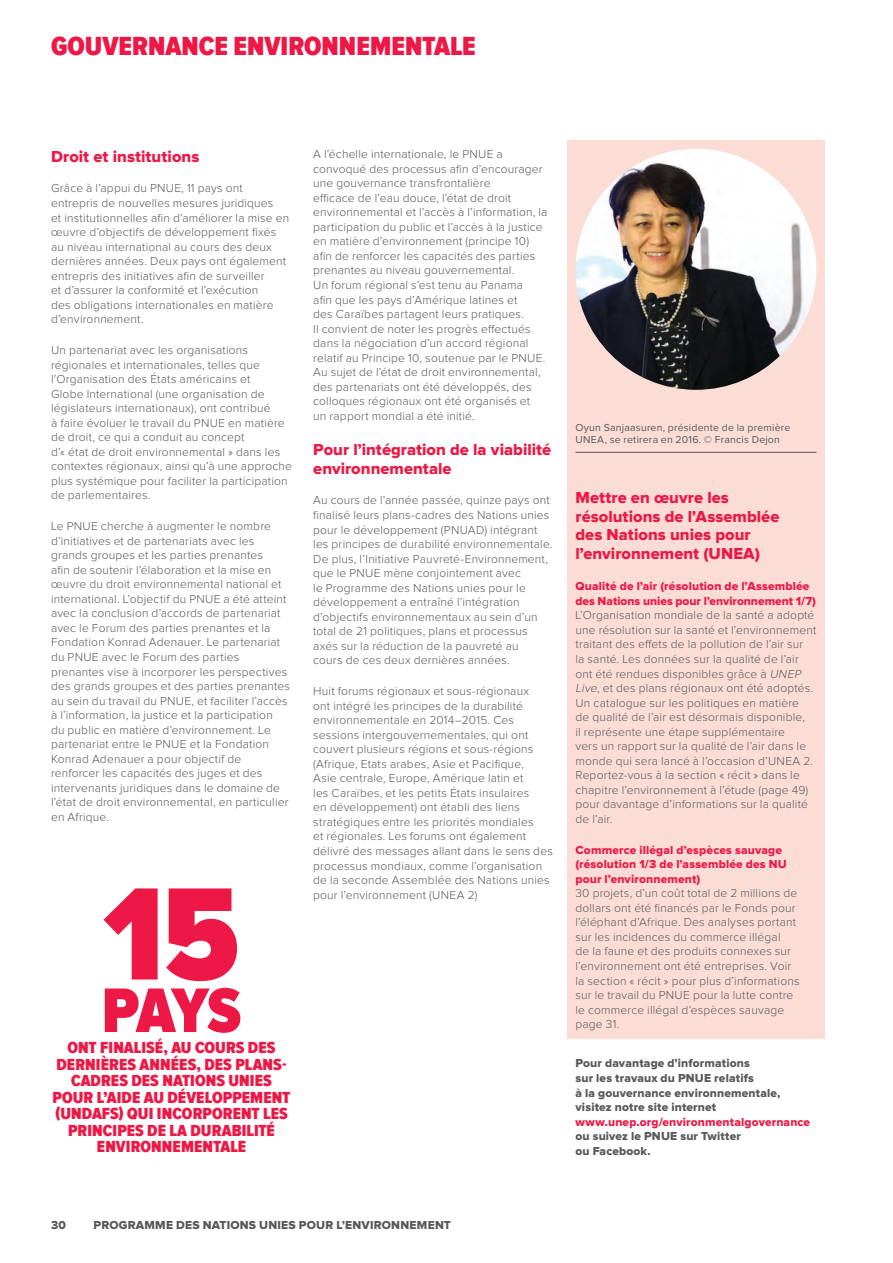
<style>
.page{position:relative;width:893px;height:1263px;background:#fff}
.page>*{position:absolute;margin:0;border:0;box-sizing:border-box;transform-origin:0 0}
.t1{font:900 65.25px "Proxima Nova Cond";color:#ed1845}
.t2{font:900 27px "Proxima Nova Cond";color:#ed1845}
.t3{font:900 16.5px/16.5px "Proxima Nova Cond";letter-spacing:.005em;color:#ed1845;text-align:center}
.t4{font:16.5px/18.8px "Proxima Nova Extrabld";letter-spacing:.005em;color:#ed1845}
.t5{font:300 12px/14.5px "Proxima Nova";letter-spacing:.015em;color:#57585a}
.t6{font:12px/14.5px "Proxima Nova Extrabld";letter-spacing:.015em;color:#ed1845}
.t7{font:12px/14.5px "Proxima Nova Extrabld";letter-spacing:.015em;color:#57585a}
.t8{font:10.5px/12.8px "Proxima Nova";letter-spacing:.02em;color:#57585a}
.s1{font-style:italic}
</style>
<div class="page">
<div style="left:567px;top:140px;width:258px;height:899px;background:#fcddd6"></div>
<hr style="left:575px;top:452px;width:241px;height:1px;background:#57585a">
<img style="left:575px;top:149px;width:241px;height:241px;border-radius:120px">
<h2 class="t2" style="left:51px;top:31px;width:426px">GOUVERNANCE ENVIRONNEMENTALE</h2>
<h3 class="t4" style="left:51px;top:148px;width:150px">Droit et institutions</h3>
<p class="t5" style="left:51px;top:182px;width:240px">Grâce à l’appui du PNUE, 11 pays ont entrepris de nouvelles mesures juridiques<br>et institutionnelles afin d’améliorer la mise en œuvre d’objectifs de développement fixés au niveau international au cours des deux dernières années. Deux pays ont également entrepris des initiatives afin de surveiller<br>et d’assurer la conformité et l’exécution<br>des obligations internationales en matière d’environnement.</p>
<p class="t5" style="left:51px;top:343px;width:242px">Un partenariat avec les organisations régionales et internationales, telles que l’Organisation des États américains et<br>Globe International (une organisation de législateurs internationaux), ont contribué<br>à faire évoluer le travail du PNUE en matière de droit, ce qui a conduit au concept<br>d’« état de droit environnemental » dans les contextes régionaux, ainsi qu’à une approche plus systémique pour faciliter la participation de parlementaires.</p>
<p class="t5" style="left:51px;top:519px;width:240px">Le PNUE cherche à augmenter le nombre d’initiatives et de partenariats avec les grands groupes et les parties prenantes<br>afin de soutenir l’élaboration et la mise en œuvre du droit environnemental national et international. L’objectif du PNUE a été atteint avec la conclusion d’accords de partenariat avec le Forum des parties prenantes et la Fondation Konrad Adenauer. Le partenariat du PNUE avec le Forum des parties prenantes vise à incorporer les perspectives des grands groupes et des parties prenantes au sein du travail du PNUE, et faciliter l’accès à l’information, la justice et la participation<br>du public en matière d’environnement. Le partenariat entre le PNUE et la Fondation Konrad Adenauer a pour objectif de renforcer les capacités des juges et des intervenants juridiques dans le domaine de l’état de droit environnemental, en particulier en Afrique.</p>
<h1 class="t1" style="left:102px;top:974px;width:141px"><sup>15</sup>PAYS</h1>
<h3 class="t3" style="left:53px;top:1041px;width:239px">ONT FINALISÉ, AU COURS DES<br>DERNIÈRES ANNÉES, DES PLANS-<br>CADRES DES NATIONS UNIES<br>POUR L’AIDE AU DÉVELOPPEMENT (UNDAFS) QUI INCORPORENT LES<br>PRINCIPES DE LA DURABILITÉ<br>ENVIRONNEMENTALE</h3>
<p class="t5" style="left:313px;top:147px;width:236px">A l’échelle internationale, le PNUE a convoqué des processus afin d’encourager une gouvernance transfrontalière<br>efficace de l’eau douce, l’état de droit environnemental et l’accès à l’information, la participation du public et l’accès à la justice en matière d’environnement (principe 10) afin de renforcer les capacités des parties prenantes au niveau gouvernemental.<br>Un forum régional s’est tenu au Panama<br>afin que les pays d’Amérique latines et<br>des Caraïbes partagent leurs pratiques.<br>Il convient de noter les progrès effectués dans la négociation d’un accord régional relatif au Principe 10, soutenue par le PNUE.<br>Au sujet de l’état de droit environnemental, des partenariats ont été développés, des colloques régionaux ont été organisés et<br>un rapport mondial a été initié.</p>
<h3 class="t4" style="left:313px;top:441px;width:240px">Pour l’intégration de la viabilité environnementale</h3>
<p class="t5" style="left:313px;top:494px;width:241px">Au cours de l’année passée, quinze pays ont finalisé leurs plans-cadres des Nations unies pour le développement (PNUAD) intégrant les principes de durabilité environnementale.<br>De plus, l’Initiative Pauvreté-Environnement, que le PNUE mène conjointement avec<br>le Programme des Nations unies pour le développement a entraîné l’intégration d’objectifs environnementaux au sein d’un total de 21 politiques, plans et processus axés sur la réduction de la pauvreté au<br>cours de ces deux dernières années.</p>
<p class="t5" style="left:313px;top:684px;width:241px">Huit forums régionaux et sous-régionaux<br>ont intégré les principes de la durabilité environnementale en 2014–2015. Ces sessions intergouvernementales, qui ont couvert plusieurs régions et sous-régions (Afrique, Etats arabes, Asie et Pacifique,<br>Asie centrale, Europe, Amérique latin et<br>les Caraïbes, et les petits États insulaires<br>en développement) ont établi des liens stratégiques entre les priorités mondiales<br>et régionales. Les forums ont également délivré des messages allant dans le sens des processus mondiaux, comme l’organisation de la seconde Assemblée des Nations unies pour l’environnement (UNEA 2)</p>
<p class="t8" style="left:575px;top:421px;width:216px">Oyun Sanjaasuren, présidente de la première<br>UNEA, se retirera en 2016. © Francis Dejon</p>
<h3 class="t4" style="left:575px;top:489px;width:206px">Mettre en œuvre les résolutions de l’Assemblée des Nations unies pour l’environnement (UNEA)</h3>
<p class="t6" style="left:575px;top:579px;width:242px">Qualité de l’air (résolution de l’Assemblée des Nations unies pour l’environnement 1/7)</p>
<p class="t5" style="left:575px;top:608px;width:242px">L’Organisation mondiale de la santé a adopté une résolution sur la santé et l’environnement traitant des effets de la pollution de l’air sur<br>la santé. Les données sur la qualité de l’air ont été rendues disponibles grâce à <span class="s1">UNEP Live</span>, et des plans régionaux ont été adoptés.<br>Un catalogue sur les politiques en matière<br>de qualité de l’air est désormais disponible,<br>il représente une étape supplémentaire<br>vers un rapport sur la qualité de l’air dans le monde qui sera lancé à l’occasion d’UNEA 2.<br>Reportez-vous à la section « récit » dans le chapitre l’environnement à l’étude (page 49) pour davantage d’informations sur la qualité de l’air.</p>
<p class="t6" style="left:575px;top:843px;width:213px">Commerce illégal d’espèces sauvage (résolution 1/3 de l’assemblée des NU pour l’environnement)</p>
<p class="t5" style="left:575px;top:886px;width:226px">30 projets, d’un coût total de 2 millions de dollars ont été financés par le Fonds pour l’éléphant d’Afrique. Des analyses portant sur les incidences du commerce illégal<br>de la faune et des produits connexes sur l’environnement ont été entreprises. Voir la section « récit » pour plus d’informations sur le travail du PNUE pour la lutte contre le commerce illégal d’espèces sauvage page 31.</p>
<p class="t7" style="left:575px;top:1056px;width:206px">Pour davantage d’informations<br>sur les travaux du PNUE relatifs<br>à la gouvernance environnementale, visitez notre site internet</p>
<p class="t6" style="left:575px;top:1115px;width:236px">www.unep.org/environmentalgovernance</p>
<p class="t7" style="left:575px;top:1129px;width:167px">ou suivez le PNUE sur Twitter ou Facebook.</p>
<p class="t7" style="left:51px;top:1218px;width:16px">30</p>
<p class="t7" style="left:94px;top:1218px;width:359px">PROGRAMME DES NATIONS UNIES POUR L’ENVIRONNEMENT</p>
</div>
